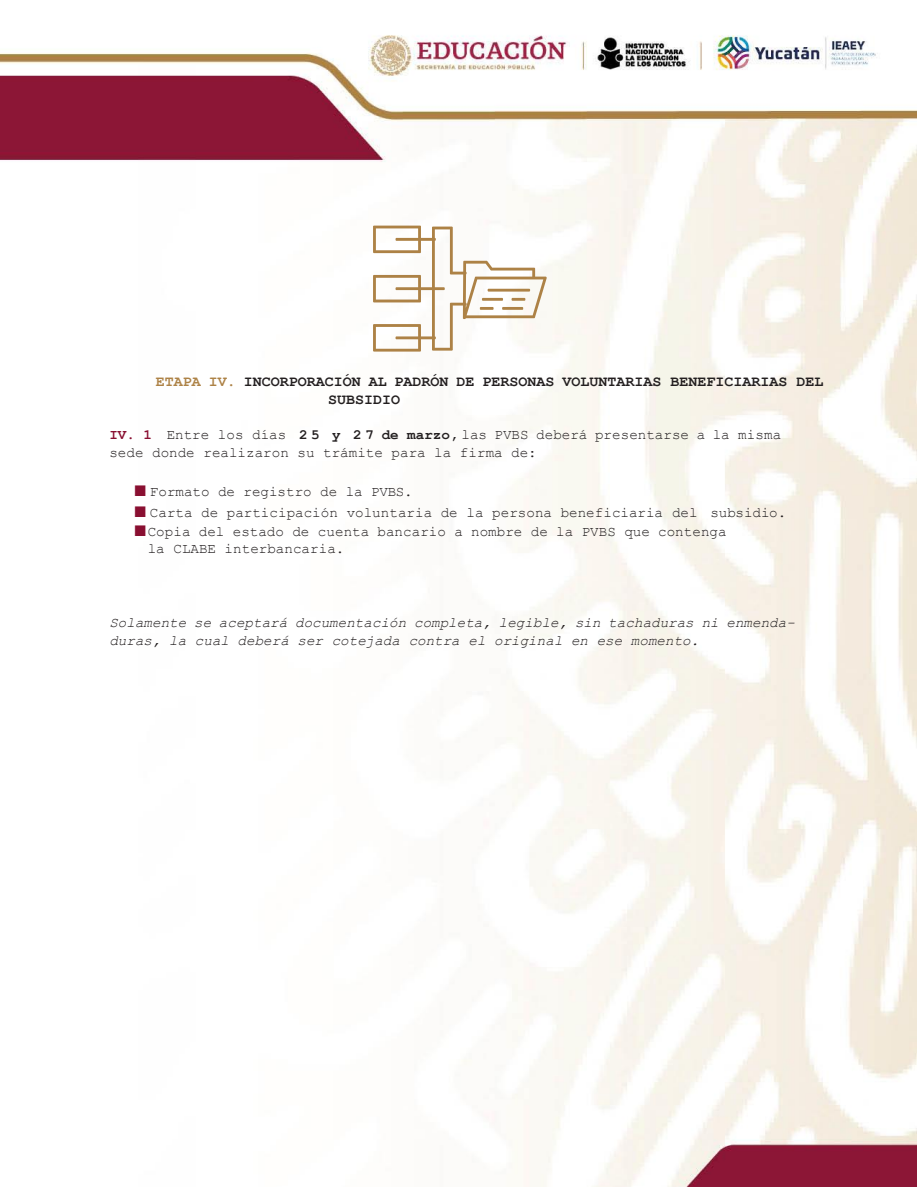
<style>
.page{position:relative;width:918px;height:1188px;background:#fff}
.page>*{position:absolute;margin:0;border:0;box-sizing:border-box;transform-origin:0 0}
.t1{font:700 15px/17.7px "Courier New";color:#231f20}
.t2{font:14.25px/18px "Courier New";letter-spacing:.005em;color:#231f20}
.t3{font:italic 14.25px/17.7px "Courier New";letter-spacing:.005em;color:#231f20}
.s1{color:#ad8246}
.s2{font-weight:700;color:#890f31}
.s3{font-weight:700}
.s4{font-size:17.25px;color:#890f31}
</style>
<div class="page">
<img style="left:0;top:35px;width:916px;height:1152px">
<svg style="left:373px;top:226px;width:174px;height:126px"></svg>
<p class="t1" style="left:328px;top:372px;width:497px;text-indent:-172px"><span class="s1">ETAPA IV.</span> INCORPORACIÓN AL PADRÓN DE PERSONAS VOLUNTARIAS BENEFICIARIAS DEL<br>SUBSIDIO</p>
<p class="t2" style="left:109px;top:426px;width:673px"><span class="s2">IV. 1</span> Entre los días <span class="s3">2 5 y 2 7 de marzo,</span> las PVBS deberá presentarse a la misma sede donde realizaron su trámite para la firma de:</p>
<p class="t2" style="left:135px;top:483px;width:279px"><span class="s4">■</span> Formato de registro de la PVBS.</p>
<p class="t2" style="left:135px;top:504px;width:653px"><span class="s4">■</span> Carta de participación voluntaria de la persona beneficiaria del subsidio.</p>
<p class="t2" style="left:148px;top:523px;width:580px;line-height:17.1px;text-indent:-13px"><span class="s4">■</span> Copia del estado de cuenta bancario a nombre de la PVBS que contenga la CLABE interbancaria.</p>
<p class="t3" style="left:109px;top:614px;width:687px">Solamente se aceptará documentación completa, legible, sin tachaduras ni enmenda&shy;duras, la cual deberá ser cotejada contra el original en ese momento.</p>
</div>
